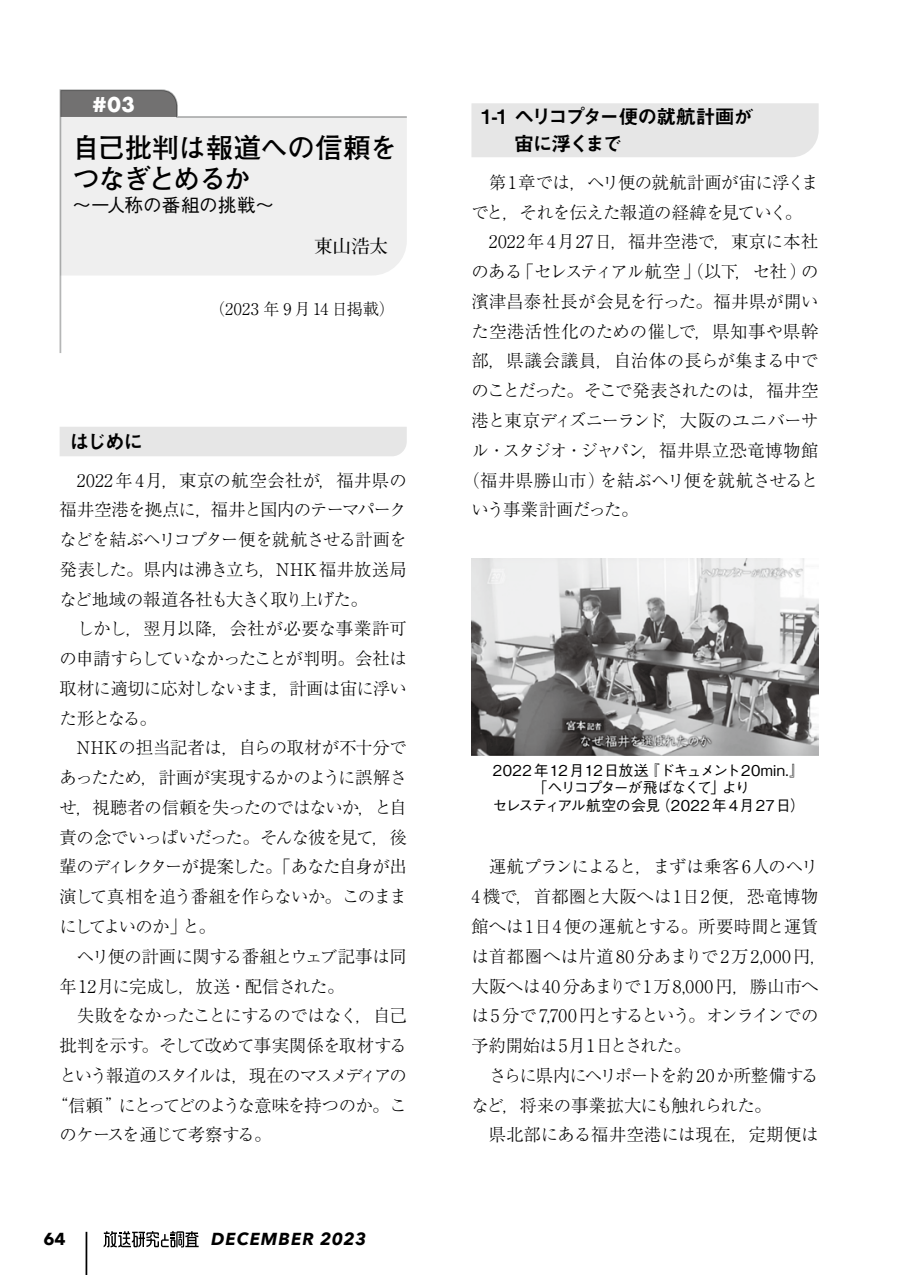
<style>
.page{position:relative;width:903px;height:1275px;background:#fff}
.page>*{position:absolute;margin:0;border:0;box-sizing:border-box;transform-origin:0 0}
.t1{font:700 27.3px/31px "Futo Go B101 Pro";letter-spacing:-.03em;color:#000}
.t2{font:19.78px/27.3px "Midashi Go Pro MB31";letter-spacing:-.06em;color:#000}
.t3{font:19.78px "Midashi Go Pro MB31";letter-spacing:-.08em;color:#000}
.t4{font:700 19.78px "Futura";color:#fff}
.t5{font:500 18.55px "Gothic BBB Pro";letter-spacing:-.005em;color:#000}
.t6{font:700 18.55px "Futo Min A101 Pro";color:#000}
.t7{font:300 17.32px/29.8px "Ryumin Pro";letter-spacing:-.03em;color:#000;text-align:justify}
.t8{font:300 17.32px/29.8px "Ryumin Pro";letter-spacing:.005em;color:#000}
.t9{font:300 17.32px "Ryumin Pro";color:#000}
.t10{font:300 17.32px "Ryumin Pro";letter-spacing:-.05em;color:#000}
.t11{font:300 17.32px "Ryumin Pro";letter-spacing:-.11em;color:#000}
.t12{font:300 17.32px "Ryumin Pro";letter-spacing:-.065em;color:#000}
.t13{font:300 17.32px "Ryumin Pro";letter-spacing:.03em;color:#000}
.t14{font:300 17.32px "Ryumin Pro";letter-spacing:-.075em;color:#000}
.t15{font:300 17.32px "Ryumin Pro";letter-spacing:.01em;color:#000}
.t16{font:300 17.32px "Ryumin Pro";letter-spacing:.02em;color:#000}
.t17{font:300 17.32px "Ryumin Pro";letter-spacing:.025em;color:#000}
.t18{font:italic 700 17.32px "Avenir Next";letter-spacing:.06em;color:#000}
.t19{font:300 17.32px "Ryumin Pro";letter-spacing:-.055em;color:#000}
.t20{font:700 17.32px "Avenir Next";color:#000}
.t21{font:300 16.1px "Ryumin Pro";letter-spacing:.02em;color:#000}
.t22{font:500 14.88px "Gothic BBB Pro";letter-spacing:.03em;color:#000}
.t23{font:500 14.88px "Gothic BBB Pro";letter-spacing:.02em;color:#000}
.t24{font:500 14.88px "Gothic BBB Pro";letter-spacing:-.11em;color:#000}
</style>
<div class="page">
<hr style="left:86px;top:1232px;width:1px;height:43px;background:#000">
<svg style="left:104px;top:1231px;width:95px;height:16px"></svg>
<svg style="left:59px;top:89px;width:348px;height:264px"></svg>
<svg style="left:60px;top:90px;width:117px;height:27px;background:#737272"></svg>
<div style="left:60px;top:117px;width:347px;height:158px;background:#efefef"></div>
<div style="left:60px;top:427px;width:347px;height:29px;background:#e6e6e6"></div>
<img style="left:471px;top:558px;width:348px;height:197px">
<div style="left:471px;top:103px;width:348px;height:54px;background:#e6e6e6"></div>
<p class="t4" style="left:93px;top:90px;width:43px">#03</p>
<h1 class="t1" style="left:73px;top:128px;width:326px">自己批判は報道への信頼をつなぎとめるか</h1>
<p class="t5" style="left:73px;top:190px;width:203px">〜一人称の番組の挑戦〜</p>
<p class="t6" style="left:314px;top:232px;width:94px">東山浩太　</p>
<p class="t21" style="left:209px;top:297px;width:187px">（2023 年 9 月14 日掲載）</p>
<p class="t3" style="left:69px;top:426px;width:95px">はじめに　</p>
<p class="t7" style="left:60px;top:464px;width:349px;text-indent:17px">2022年4月，東京の航空会社が，福井県の福井空港を拠点に，福井と国内のテーマパークなどを結ぶヘリコプター便を就航させる計画を発表した。県内は沸き立ち，NHK福井放送局など地域の報道各社も大きく取り上げた。</p>
<p class="t7" style="left:60px;top:613px;width:349px;text-indent:17px">しかし，翌月以降，会社が必要な事業許可の申請すらしていなかったことが判明。会社は取材に適切に応対しないまま，計画は宙に浮いた形となる。</p>
<p class="t7" style="left:60px;top:732px;width:349px;text-indent:17px">NHKの担当記者は，自らの取材が不十分であったため，計画が実現するかのように誤解させ，視聴者の信頼を失ったのではないか，と自責の念でいっぱいだった。そんな彼を見て，後輩のディレクターが提案した。「あなた自身が出演して真相を追う番組を作らないか。このままにしてよいのか」と。</p>
<p class="t7" style="left:60px;top:940px;width:349px;text-indent:17px">ヘリ便の計画に関する番組とウェブ記事は同年12月に完成し，放送・配信された。</p>
<p class="t7" style="left:77px;top:999px;width:331px">失敗をなかったことにするのではなく，自己</p>
<p class="t7" style="left:60px;top:1029px;width:349px">批判を示す。そして改めて事実関係を取材する</p>
<p class="t11" style="left:60px;top:1062px;width:349px">という報道のスタイルは，現在のマスメディアの</p>
<p class="t12" style="left:51px;top:1091px;width:357px">“信頼 ”にとってどのような意味を持つのか。こ</p>
<p class="t10" style="left:60px;top:1121px;width:213px">のケースを通じて考察する。</p>
<p class="t20" style="left:43px;top:1224px;width:24px">64</p>
<p class="t18" style="left:211px;top:1224px;width:157px">DECEMBER 2023</p>
<p class="t2" style="left:514px;top:101px;width:241px;text-indent:-33px">1-1 ヘリコプター便の就航計画が宙に浮くまで</p>
<p class="t7" style="left:489px;top:166px;width:331px">第1章では，ヘリ便の就航計画が宙に浮くま</p>
<p class="t7" style="left:471px;top:196px;width:332px">でと，それを伝えた報道の経緯を見ていく。</p>
<p class="t13" style="left:489px;top:228px;width:331px">2022年4月27日，福井空港で，東京に本社</p>
<p class="t10" style="left:471px;top:258px;width:349px">のある「セレスティアル航空」（以下，セ社）の</p>
<p class="t15" style="left:471px;top:288px;width:349px">濱津昌泰社長が会見を行った。福井県が開い</p>
<p class="t16" style="left:471px;top:318px;width:349px">た空港活性化のための催しで，県知事や県幹</p>
<p class="t17" style="left:471px;top:347px;width:349px">部，県議会議員，自治体の長らが集まる中で</p>
<p class="t14" style="left:471px;top:377px;width:349px">のことだった。そこで発表されたのは，福井空</p>
<p class="t7" style="left:471px;top:404px;width:349px">港と東京ディズニーランド，大阪のユニバーサ</p>
<p class="t9" style="left:471px;top:437px;width:349px">ル・スタジオ・ジャパン，福井県立恐竜博物館</p>
<p class="t7" style="left:463px;top:464px;width:357px">（福井県勝山市）を結ぶヘリ便を就航させると</p>
<p class="t19" style="left:471px;top:496px;width:169px">いう事業計画だった。</p>
<p class="t22" style="left:493px;top:758px;width:313px">2022年12月12日放送『ドキュメント20min.』</p>
<p class="t24" style="left:533px;top:776px;width:219px">「ヘリコプターが飛ばなくて」より</p>
<p class="t23" style="left:492px;top:793px;width:314px">セレスティアル航空の会見（2022年4月27日）</p>
<p class="t8" style="left:471px;top:851px;width:357px;text-indent:17px">運航プランによると，まずは乗客 6人のヘリ<br>4機で，首都圏と大阪へは1日2便，恐竜博物館へは1日4便の運航とする。所要時間と運賃は首都圏へは片道80分あまりで2万2,000円，大阪へは40分あまりで1万8,000円，勝山市へは 5分で7,700 円とするという。オンラインでの予約開始は5月1日とされた。</p>
<p class="t7" style="left:471px;top:1059px;width:349px;text-indent:17px">さらに県内にヘリポートを約 20 か所整備するなど，将来の事業拡大にも触れられた。</p>
<p class="t9" style="left:489px;top:1121px;width:331px">県北部にある福井空港には現在，定期便は</p>
</div>
